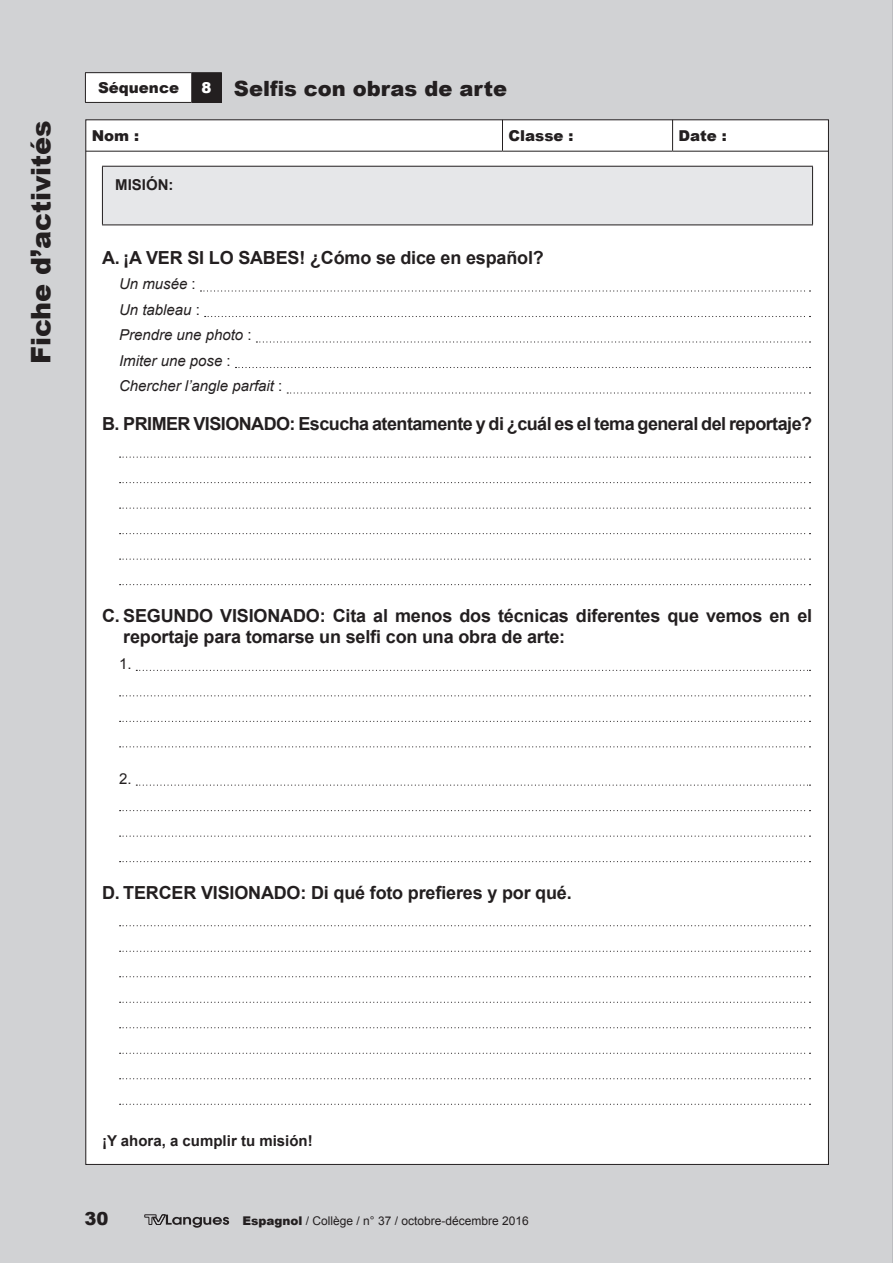
<style>
.page{position:relative;width:893px;height:1263px;background:#d1d2d4}
.page>*{position:absolute;margin:0;border:0;box-sizing:border-box;transform-origin:0 0}
.t1{font:900 27px "Arial";color:#231f20}
.t2{font:900 21px "Arial";color:#231f20}
.t3{font:700 18px/21.6px "Arial";letter-spacing:-.01em;color:#231f20}
.t4{font:700 18px "Arial";letter-spacing:-.03em;color:#231f20}
.t5{font:900 18px "Arial";color:#231f20}
.t6{font:italic 15px/25.5px "Arial";color:#231f20}
.t7{font:700 15px "Arial";color:#231f20}
.t8{font:900 15px "Arial";color:#231f20}
.t9{font:15px "Arial";color:#231f20}
.t10{font:12px "Arial";color:#231f20}
.s1{font-size:15px;color:#fff}
.s2{font-style:normal}
.s3{font-weight:900}
</style>
<div class="page">
<div style="left:86px;top:120px;width:742px;height:1044px;background:#fff"></div>
<hr style="left:502px;top:120px;width:1px;height:31px;background:#231f20">
<hr style="left:672px;top:120px;width:1px;height:31px;background:#231f20">
<hr style="left:86px;top:151px;width:416px;height:1px;background:#231f20">
<hr style="left:502px;top:151px;width:171px;height:1px;background:#231f20">
<hr style="left:673px;top:151px;width:155px;height:1px;background:#231f20">
<div style="left:85px;top:73px;width:107px;height:29px;background:#fff"></div>
<div style="left:192px;top:73px;width:29px;height:29px;background:#231f20"></div>
<hr style="left:85px;top:72px;width:107px;height:1px;background:#231f20">
<svg style="left:85px;top:73px;width:1px;height:29px"></svg>
<hr style="left:192px;top:72px;width:30px;height:1px;background:#231f20">
<svg style="left:191px;top:73px;width:1px;height:29px"></svg>
<svg style="left:221px;top:73px;width:1px;height:29px"></svg>
<hr style="left:85px;top:102px;width:107px;height:1px;background:#231f20">
<hr style="left:192px;top:102px;width:30px;height:1px;background:#231f20">
<svg style="left:200px;top:290px;width:610px;height:2px"></svg>
<svg style="left:205px;top:316px;width:605px;height:1px"></svg>
<svg style="left:256px;top:341px;width:554px;height:2px"></svg>
<svg style="left:236px;top:367px;width:574px;height:1px"></svg>
<svg style="left:287px;top:392px;width:523px;height:2px"></svg>
<svg style="left:120px;top:457px;width:690px;height:1px"></svg>
<svg style="left:120px;top:482px;width:690px;height:1px"></svg>
<svg style="left:120px;top:508px;width:690px;height:1px"></svg>
<svg style="left:120px;top:533px;width:690px;height:1px"></svg>
<svg style="left:120px;top:559px;width:690px;height:1px"></svg>
<svg style="left:120px;top:584px;width:690px;height:1px"></svg>
<svg style="left:136px;top:670px;width:674px;height:1px"></svg>
<svg style="left:120px;top:695px;width:690px;height:1px"></svg>
<svg style="left:120px;top:721px;width:690px;height:1px"></svg>
<svg style="left:120px;top:746px;width:690px;height:1px"></svg>
<svg style="left:136px;top:784px;width:674px;height:2px"></svg>
<svg style="left:120px;top:810px;width:690px;height:1px"></svg>
<svg style="left:120px;top:835px;width:690px;height:2px"></svg>
<svg style="left:120px;top:861px;width:690px;height:1px"></svg>
<svg style="left:120px;top:925px;width:690px;height:1px"></svg>
<svg style="left:120px;top:951px;width:690px;height:1px"></svg>
<svg style="left:120px;top:976px;width:690px;height:1px"></svg>
<svg style="left:120px;top:1002px;width:690px;height:1px"></svg>
<svg style="left:120px;top:1027px;width:690px;height:1px"></svg>
<svg style="left:120px;top:1053px;width:690px;height:1px"></svg>
<svg style="left:120px;top:1078px;width:690px;height:1px"></svg>
<svg style="left:120px;top:1104px;width:690px;height:1px"></svg>
<div style="left:102px;top:166px;width:711px;height:59px;background:#e6e7e9"></div>
<hr style="left:102px;top:166px;width:711px;height:1px;background:#231f20">
<hr style="left:102px;top:167px;width:1px;height:58px;background:#231f20">
<hr style="left:812px;top:167px;width:1px;height:58px;background:#231f20">
<hr style="left:102px;top:225px;width:711px;height:1px;background:#231f20">
<svg style="left:144px;top:1214px;width:85px;height:14px"></svg>
<p class="t8" style="left:98px;top:77px;width:82px">Séquence</p>
<p class="t2" style="left:202px;top:73px;width:307px"><span class="s1">8</span> Selfis con obras de arte</p>
<h1 class="t1" style="left:21px;top:364px;width:246px;rotate:-90deg">Fiche d’activités</h1>
<p class="t8" style="left:92px;top:125px;width:49px">Nom :</p>
<p class="t8" style="left:508px;top:125px;width:66px">Classe :</p>
<p class="t8" style="left:679px;top:125px;width:50px">Date :</p>
<p class="t7" style="left:115px;top:175px;width:60px">MISIÓN:</p>
<p class="t3" style="left:102px;top:247px;width:443px">A. ¡A VER SI LO SABES! ¿Cómo se dice en español?</p>
<p class="t6" style="left:119px;top:272px;width:165px">Un musée <span class="s2">:<br></span>Un tableau <span class="s2">:<br></span>Prendre une photo <span class="s2">:<br></span>Imiter une pose <span class="s2">:<br></span>Chercher l’angle parfait <span class="s2">:</span></p>
<p class="t4" style="left:102px;top:412px;width:712px">B. PRIMER VISIONADO: Escucha atentamente y di ¿cuál es el tema general del reportaje?</p>
<p class="t3" style="left:123px;top:605px;width:690px;text-indent:-21px">C. SEGUNDO VISIONADO: Cita al menos dos técnicas diferentes que vemos en el reportaje para tomarse un selfi con una obra de arte:</p>
<p class="t9" style="left:119px;top:654px;width:14px">1.</p>
<p class="t9" style="left:119px;top:768px;width:14px">2.</p>
<p class="t3" style="left:102px;top:882px;width:471px">D. TERCER VISIONADO: Di qué foto prefieres y por qué.</p>
<p class="t7" style="left:102px;top:1131px;width:212px">¡Y ahora, a cumplir tu misión!</p>
<p class="t5" style="left:85px;top:1205px;width:26px">30</p>
<p class="t10" style="left:242px;top:1213px;width:288px"><span class="s3">Espagnol</span> / Collège / n° 37 / octobre-décembre 2016</p>
</div>
